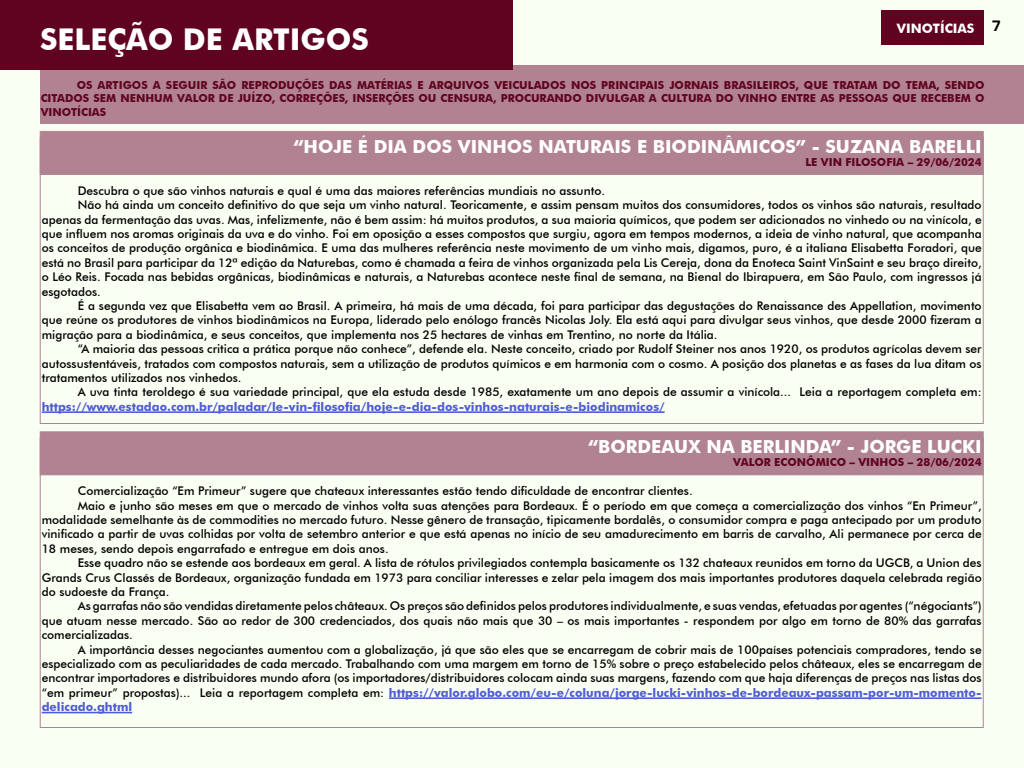
<style>
.page{position:relative;width:1024px;height:768px;background:#f9fff3}
.page>*{position:absolute;margin:0;border:0;box-sizing:border-box;transform-origin:0 0}
.t1{font:700 30px "Futura BT";color:#fff}
.t2{font:700 18px "Futura BT";color:#fff}
.t3{font:700 13px "Futura BT";color:#fff}
.t4{font:500 12px "Futura BT";color:#000}
.t5{font:700 12px "Futura BT";color:#4f5cd6}
.t6{font:700 11px/13.2px "Futura BT";color:#600320;text-align:justify}
.s1{font-weight:500;color:#000}
</style>
<div class="page">
<div style="left:882px;top:10px;width:102px;height:34px;background:#600320"></div>
<div style="left:40px;top:65px;width:984px;height:58px;background:#b18392"></div>
<div style="left:0;top:0;width:513px;height:70px;background:#600320"></div>
<div style="left:40px;top:131px;width:944px;height:44px;background:#b18392"></div>
<hr style="left:42px;top:411px;width:623px;height:2px;background:#4f5cd6">
<div style="left:40px;top:431px;width:944px;height:44px;background:#b18392;border:1px solid #b18392"></div>
<hr style="left:389px;top:697px;width:593px;height:2px;background:#4f5cd6">
<hr style="left:42px;top:712px;width:90px;height:1px;background:#4f5cd6">
<h1 class="t1" style="left:40px;top:21px;width:331px">SELEÇÃO DE ARTIGOS</h1>
<p class="t3" style="left:897px;top:21px;width:105px">VINOTÍCIAS <sup>7</sup></p>
<p class="t6" style="left:41px;top:79px;width:945px;text-indent:36px">OS ARTIGOS A SEGUIR SÃO REPRODUÇÕES DAS MATÉRIAS E ARQUIVOS VEICULADOS NOS PRINCIPAIS JORNAIS BRASILEIROS, QUE TRATAM DO TEMA, SENDO CITADOS SEM NENHUM VALOR DE JUÍZO, CORREÇÕES, INSERÇÕES OU CENSURA, PROCURANDO DIVULGAR A CULTURA DO VINHO ENTRE AS PESSOAS QUE RECEBEM O VINOTÍCIAS</p>
<h2 class="t2" style="left:293px;top:135px;width:690px">“HOJE É DIA DOS VINHOS NATURAIS E BIODINÂMICOS” - SUZANA BARELLI</h2>
<p class="t6" style="left:805px;top:155px;width:178px">LE VIN FILOSOFIA – 29/06/2024</p>
<p class="t4" style="left:78px;top:183px;width:529px">Descubra o que são vinhos naturais e qual é uma das maiores referências mundiais no assunto.</p>
<p class="t4" style="left:78px;top:198px;width:905px">Não há ainda um conceito definitivo do que seja um vinho natural. Teoricamente, e assim pensam muitos dos consumidores, todos os vinhos são naturais, resultado</p>
<p class="t4" style="left:42px;top:212px;width:941px">apenas da fermentação das uvas. Mas, infelizmente, não é bem assim: há muitos produtos, a sua maioria químicos, que podem ser adicionados no vinhedo ou na vinícola, e</p>
<p class="t4" style="left:42px;top:226px;width:942px">que influem nos aromas originais da uva e do vinho. Foi em oposição a esses compostos que surgiu, agora em tempos modernos, a ideia de vinho natural, que acompanha</p>
<p class="t4" style="left:42px;top:241px;width:942px">os conceitos de produção orgânica e biodinâmica. E uma das mulheres referência neste movimento de um vinho mais, digamos, puro, é a italiana Elisabetta Foradori, que</p>
<p class="t4" style="left:42px;top:255px;width:942px">está no Brasil para participar da 12ª edição da Naturebas, como é chamada a feira de vinhos organizada pela Lis Cereja, dona da Enoteca Saint VinSaint e seu braço direito,</p>
<p class="t4" style="left:42px;top:270px;width:941px">o Léo Reis. Focada nas bebidas orgânicas, biodinâmicas e naturais, a Naturebas acontece neste final de semana, na Bienal do Ibirapuera, em São Paulo, com ingressos já</p>
<p class="t4" style="left:42px;top:284px;width:61px">esgotados.</p>
<p class="t4" style="left:78px;top:298px;width:905px">É a segunda vez que Elisabetta vem ao Brasil. A primeira, há mais de uma década, foi para participar das degustações do Renaissance des Appellation, movimento</p>
<p class="t4" style="left:42px;top:313px;width:941px">que reúne os produtores de vinhos biodinâmicos na Europa, liderado pelo enólogo francês Nicolas Joly. Ela está aqui para divulgar seus vinhos, que desde 2000 fizeram a</p>
<p class="t4" style="left:42px;top:327px;width:677px">migração para a biodinâmica, e seus conceitos, que implementa nos 25 hectares de vinhas em Trentino, no norte da Itália.</p>
<p class="t4" style="left:78px;top:342px;width:906px">“A maioria das pessoas critica a prática porque não conhece”, defende ela. Neste conceito, criado por Rudolf Steiner nos anos 1920, os produtos agrícolas devem ser</p>
<p class="t4" style="left:42px;top:356px;width:941px">autossustentáveis, tratados com compostos naturais, sem a utilização de produtos químicos e em harmonia com o cosmo. A posição dos planetas e as fases da lua ditam os</p>
<p class="t4" style="left:42px;top:370px;width:201px">tratamentos utilizados nos vinhedos.</p>
<p class="t4" style="left:78px;top:385px;width:905px">A uva tinta teroldego é sua variedade principal, que ela estuda desde 1985, exatamente um ano depois de assumir a vinícola... Leia a reportagem completa em:</p>
<p class="t5" style="left:42px;top:399px;width:624px">https://www.estadao.com.br/paladar/le-vin-filosofia/hoje-e-dia-dos-vinhos-naturais-e-biodinamicos/</p>
<h2 class="t2" style="left:588px;top:436px;width:395px">“BORDEAUX NA BERLINDA” - JORGE LUCKI</h2>
<p class="t6" style="left:733px;top:456px;width:250px">VALOR ECONÔMICO – VINHOS – 28/06/2024</p>
<p class="t4" style="left:78px;top:484px;width:616px">Comercialização “Em Primeur” sugere que chateaux interessantes estão tendo dificuldade de encontrar clientes.</p>
<p class="t4" style="left:78px;top:498px;width:906px">Maio e junho são meses em que o mercado de vinhos volta suas atenções para Bordeaux. É o período em que começa a comercialização dos vinhos “En Primeur”,</p>
<p class="t4" style="left:42px;top:512px;width:941px">modalidade semelhante às de commodities no mercado futuro. Nesse gênero de transação, tipicamente bordalês, o consumidor compra e paga antecipado por um produto</p>
<p class="t4" style="left:42px;top:527px;width:941px">vinificado a partir de uvas colhidas por volta de setembro anterior e que está apenas no início de seu amadurecimento em barris de carvalho, Ali permanece por cerca de</p>
<p class="t4" style="left:42px;top:541px;width:348px">18 meses, sendo depois engarrafado e entregue em dois anos.</p>
<p class="t4" style="left:78px;top:556px;width:905px">Esse quadro não se estende aos bordeaux em geral. A lista de rótulos privilegiados contempla basicamente os 132 chateaux reunidos em torno da UGCB, a Union des</p>
<p class="t4" style="left:42px;top:570px;width:942px">Grands Crus Classés de Bordeaux, organização fundada em 1973 para conciliar interesses e zelar pela imagem dos mais importantes produtores daquela celebrada região</p>
<p class="t4" style="left:42px;top:584px;width:129px">do sudoeste da França.</p>
<p class="t4" style="left:78px;top:599px;width:905px">As garrafas não são vendidas diretamente pelos châteaux. Os preços são definidos pelos produtores individualmente, e suas vendas, efetuadas por agentes (“négociants”)</p>
<p class="t4" style="left:42px;top:613px;width:942px">que atuam nesse mercado. São ao redor de 300 credenciados, dos quais não mais que 30 – os mais importantes - respondem por algo em torno de 80% das garrafas</p>
<p class="t4" style="left:42px;top:628px;width:93px">comercializadas.</p>
<p class="t4" style="left:78px;top:642px;width:905px">A importância desses negociantes aumentou com a globalização, já que são eles que se encarregam de cobrir mais de 100países potenciais compradores, tendo se</p>
<p class="t4" style="left:42px;top:656px;width:941px">especializado com as peculiaridades de cada mercado. Trabalhando com uma margem em torno de 15% sobre o preço estabelecido pelos châteaux, eles se encarregam de</p>
<p class="t4" style="left:42px;top:671px;width:942px">encontrar importadores e distribuidores mundo afora (os importadores/distribuidores colocam ainda suas margens, fazendo com que haja diferenças de preços nas listas dos</p>
<p class="t5" style="left:42px;top:685px;width:942px"><span class="s1">“em primeur” propostas)... Leia a reportagem completa em:</span> https://valor.globo.com/eu-e/coluna/jorge-lucki-vinhos-de-bordeaux-passam-por-um-momento-</p>
<p class="t5" style="left:42px;top:700px;width:92px">delicado.ghtml</p>
</div>
